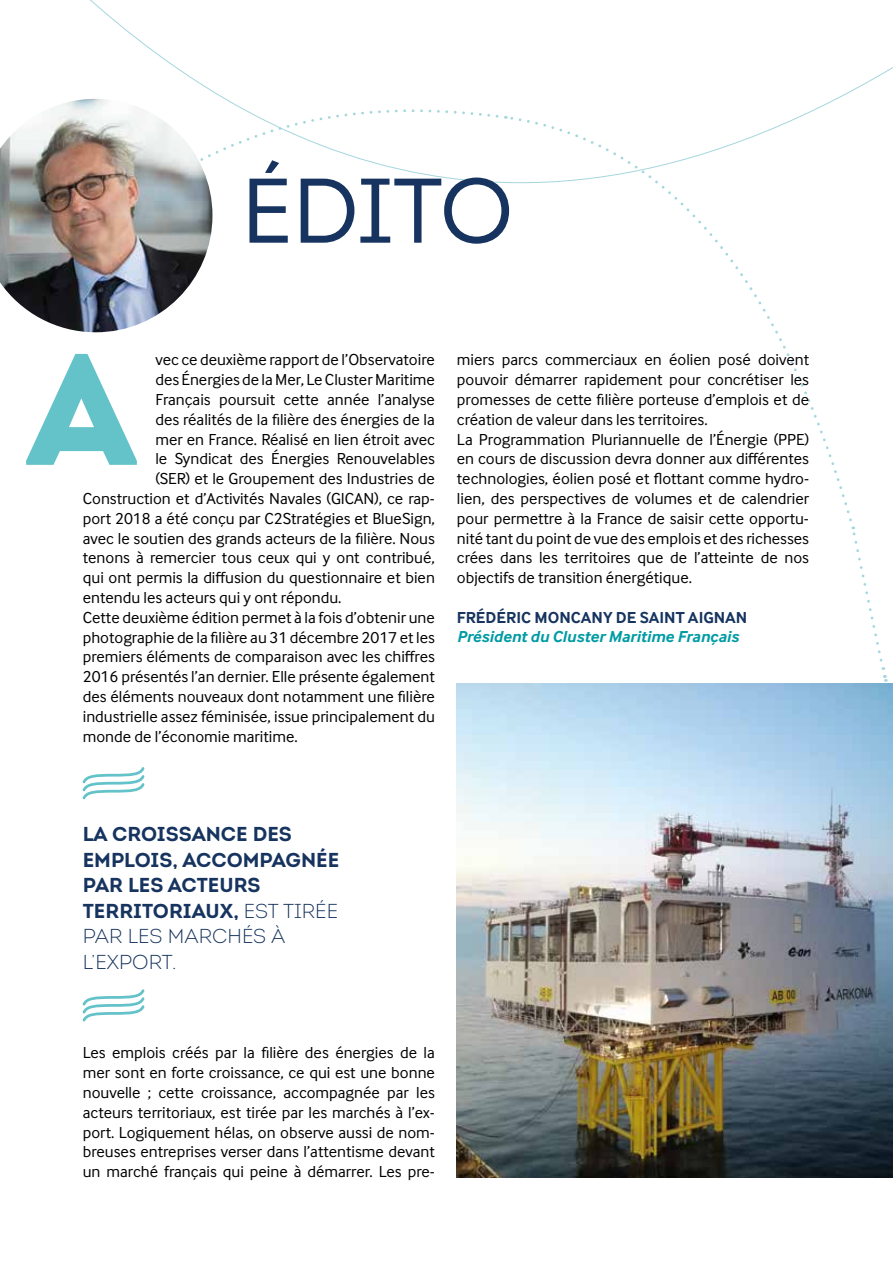
<style>
.page{position:relative;width:893px;height:1263px;background:#fff}
.page>*{position:absolute;margin:0;border:0;box-sizing:border-box;transform-origin:0 0}
.t1{font:156.45px "Intro";color:#64c2c9}
.t2{font:91.5px "Intro";letter-spacing:-.015em;color:#16345f}
.t3{font:700 20.1px/25.7px "Intro";color:#16345f}
.t4{font:16.5px/19.8px "Inter Face";color:#000;text-align:justify}
.t5{font:italic 700 16.5px "Inter Face";color:#009ba4}
.t6{font:700 16.5px "Inter Face";color:#16345f}
.s1{font-weight:300}
</style>
<div class="page">
<svg style="left:506px;top:115px;width:346px;height:407px"></svg>
<svg style="left:92px;top:87px;width:408px;height:134px"></svg>
<svg style="left:851px;top:526px;width:35px;height:156px"></svg>
<img style="left:457px;top:684px;width:436px;height:493px">
<svg style="left:82px;top:767px;width:63px;height:33px"></svg>
<svg style="left:82px;top:989px;width:63px;height:33px"></svg>
<img style="left:0;top:99px;width:212px;height:233px">
<h2 class="t2" style="left:241px;top:155px;width:274px">ÉDITO</h2>
<p class="t4" style="left:155px;top:350px;width:281px">vec ce deuxième rapport de l’Observatoire</p>
<p class="t4" style="left:155px;top:370px;width:281px">des Énergies de la Mer, Le Cluster Maritime</p>
<p class="t4" style="left:155px;top:389px;width:281px">Français poursuit cette année l’analyse</p>
<p class="t4" style="left:155px;top:409px;width:281px">des réalités de la filière des énergies de la</p>
<p class="t4" style="left:155px;top:429px;width:281px">mer en France. Réalisé en lien étroit avec</p>
<p class="t4" style="left:155px;top:449px;width:281px">le Syndicat des Énergies Renouvelables</p>
<p class="t4" style="left:155px;top:469px;width:281px">(SER) et le Groupement des Industries de</p>
<p class="t4" style="left:83px;top:488px;width:354px">Construction et d’Activités Navales (GICAN), ce rap-</p>
<p class="t4" style="left:83px;top:508px;width:354px">port 2018 a été conçu par C2Stratégies et BlueSign,</p>
<p class="t4" style="left:83px;top:528px;width:354px">avec le soutien des grands acteurs de la filière. Nous</p>
<p class="t4" style="left:83px;top:548px;width:354px">tenons à remercier tous ceux qui y ont contribué,</p>
<p class="t4" style="left:83px;top:568px;width:354px">qui ont permis la diffusion du questionnaire et bien</p>
<p class="t4" style="left:83px;top:587px;width:260px">entendu les acteurs qui y ont répondu.</p>
<p class="t4" style="left:83px;top:607px;width:354px">Cette deuxième édition permet à la fois d’obtenir une</p>
<p class="t4" style="left:83px;top:627px;width:354px">photographie de la filière au 31 décembre 2017 et les</p>
<p class="t4" style="left:83px;top:647px;width:354px">premiers éléments de comparaison avec les chiffres</p>
<p class="t4" style="left:83px;top:667px;width:354px">2016 présentés l’an dernier. Elle présente également</p>
<p class="t4" style="left:83px;top:686px;width:354px">des éléments nouveaux dont notamment une filière</p>
<p class="t4" style="left:83px;top:706px;width:354px">industrielle assez féminisée, issue principalement du</p>
<p class="t4" style="left:83px;top:726px;width:217px">monde de l’économie maritime.</p>
<h1 class="t1" style="left:26px;top:316px;width:113px">A</h1>
<p class="t4" style="left:457px;top:350px;width:354px;text-align:left">miers parcs commerciaux en éolien posé doivent pouvoir démarrer rapidement pour concrétiser les promesses de cette filière porteuse d’emplois et de création de valeur dans les territoires.<br>La Programmation Pluriannuelle de l’Énergie (PPE) en cours de discussion devra donner aux différentes technologies, éolien posé et flottant comme hydro&shy;lien, des perspectives de volumes et de calendrier pour permettre à la France de saisir cette opportu&shy;nité tant du point de vue des emplois et des richesses crées dans les territoires que de l’atteinte de nos objectifs de transition énergétique.</p>
<p class="t6" style="left:457px;top:608px;width:292px">FRÉDÉRIC MONCANY DE SAINT AIGNAN</p>
<p class="t5" style="left:457px;top:627px;width:283px">Président du Cluster Maritime Français</p>
<p class="t3" style="left:83px;top:821px;width:258px">LA CROISSANCE DES<br>EMPLOIS, ACCOMPAGNÉE<br>PAR LES ACTEURS<br>TERRITORIAUX, <span class="s1">EST TIRÉE<br>PAR LES MARCHÉS À<br>L’EXPORT.</span></p>
<p class="t4" style="left:83px;top:1043px;width:354px">Les emplois créés par la filière des énergies de la mer sont en forte croissance, ce qui est une bonne nouvelle ; cette croissance, accompagnée par les acteurs territoriaux, est tirée par les marchés à l’ex&shy;port. Logiquement hélas, on observe aussi de nom&shy;breuses entreprises verser dans l’attentisme devant un marché français qui peine à démarrer. Les pre-</p>
</div>
